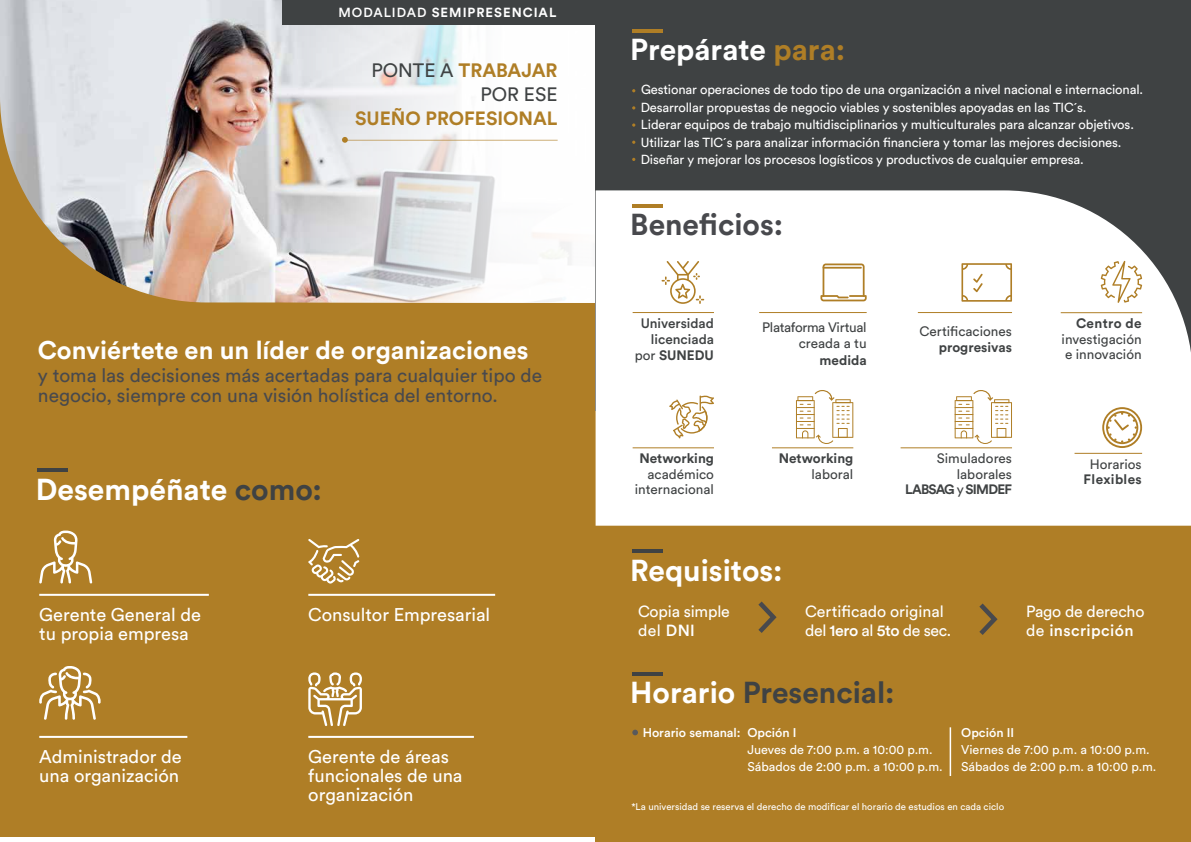
<style>
.page{position:relative;width:1191px;height:842px;background:#fff}
.page>*{position:absolute;margin:0;border:0;box-sizing:border-box;transform-origin:0 0}
.t1{font:700 30px "Circular Std";color:#fff}
.t2{font:700 30px "Circular Std";color:#3f4243}
.t3{font:700 30px "Circular Std";color:#48494d}
.t4{font:700 25.3px "Circular Std";color:#fff}
.t5{font:19.2px/23.8px "Circular Std";color:#3f4243;text-align:right}
.t6{font:19.1px/20.1px "Circular Std";color:#48494d}
.t7{font:700 19px "Circular Std";color:#af7e26}
.t8{font:18.3px/19px "Circular Std";color:#fff}
.t9{font:16px/19.2px "Circular Std";letter-spacing:-.01em;color:#fff}
.t10{font:13.6px/15.4px "Circular Std";color:#3f4243}
.t11{font:700 13.6px "Circular Std";color:#3f4243}
.t12{font:500 13.6px/16.3px "Circular Std";color:#3f4243;text-align:right}
.t13{font:13.6px/16.3px "Circular Std";letter-spacing:-.025em;color:#3f4243;text-align:right}
.t14{font:700 13.6px "Circular Std";letter-spacing:.025em;color:#3f4243}
.t15{font:13.5px/15.5px "Circular Std";color:#3f4243;text-align:right}
.t16{font:700 13.5px "Circular Std";letter-spacing:.025em;color:#3f4243}
.t17{font:700 13.1px "Circular Std";letter-spacing:.075em;color:#fff}
.t18{font:13px/17.5px "Circular Std";letter-spacing:-.01em;color:#fff}
.t19{font:12.6px/17.1px "Circular Std";color:#fff}
.t20{font:500 12.6px "Circular Std";color:#fff}
.t21{font:9.6px "Circular Std";color:#fff}
.s1{font-weight:500}
.s2{font-weight:700;color:#af7e26}
.s3{color:#3f4243}
.s4{color:#af7e26}
.s5{font-weight:400}
.s6{font-weight:700}
.s7{color:#fff}
</style>
<div class="page">
<div style="left:0;top:0;width:597px;height:842px;background:#af7e26"></div>
<img style="left:0;top:0;width:285px;height:302px">
<svg style="left:285px;top:24px;width:310px;height:278px;background:#eaeaea"></svg>
<hr style="left:38px;top:468px;width:30px;height:4px;background:#3f4243">
<svg style="left:39px;top:531px;width:53px;height:52px"></svg>
<svg style="left:308px;top:539px;width:51px;height:44px"></svg>
<svg style="left:39px;top:666px;width:62px;height:54px"></svg>
<svg style="left:308px;top:672px;width:54px;height:54px"></svg>
<hr style="left:345px;top:140px;width:212px;height:1px;background:#af7e26">
<svg style="left:342px;top:137px;width:6px;height:6px"></svg>
<div style="left:282px;top:0;width:315px;height:24px;background:#3f4243"></div>
<hr style="left:39px;top:594px;width:170px;height:2px;background:#fff">
<hr style="left:308px;top:594px;width:187px;height:2px;background:#fff">
<hr style="left:39px;top:736px;width:148px;height:2px;background:#fff">
<hr style="left:308px;top:736px;width:166px;height:2px;background:#fff">
<div style="left:0;top:837px;width:606px;height:5px;background:#fff"></div>
<div style="left:595px;top:486px;width:596px;height:356px;background:#af7e26"></div>
<div style="left:595px;top:0;width:596px;height:411px;background:#3f4243"></div>
<div style="left:595px;top:190px;width:596px;height:336px;background:#fff"></div>
<hr style="left:1074px;top:453px;width:68px;height:1px;background:#af7e26">
<svg style="left:1102px;top:407px;width:40px;height:41px"></svg>
<hr style="left:632px;top:204px;width:31px;height:4px;background:#af7e26">
<hr style="left:632px;top:29px;width:31px;height:4px;background:#af7e26">
<svg style="left:661px;top:261px;width:43px;height:43px;background:#eee5d3"></svg>
<hr style="left:632px;top:312px;width:82px;height:1px;background:#af7e26">
<svg style="left:1100px;top:261px;width:42px;height:42px;background:#eee5d3"></svg>
<hr style="left:1060px;top:312px;width:82px;height:1px;background:#af7e26">
<svg style="left:669px;top:395px;width:45px;height:43px"></svg>
<hr style="left:632px;top:447px;width:82px;height:1px;background:#af7e26">
<svg style="left:796px;top:390px;width:57px;height:54px"></svg>
<hr style="left:772px;top:447px;width:81px;height:1px;background:#af7e26">
<svg style="left:954px;top:390px;width:58px;height:54px"></svg>
<hr style="left:900px;top:447px;width:112px;height:1px;background:#af7e26">
<svg style="left:820px;top:263px;width:46px;height:38px;background:#ece1cd"></svg>
<hr style="left:759px;top:312px;width:107px;height:1px;background:#af7e26">
<svg style="left:961px;top:263px;width:51px;height:39px;background:#f0e7d6"></svg>
<hr style="left:918px;top:312px;width:94px;height:1px;background:#af7e26">
<svg style="left:632px;top:106px;width:4px;height:21px"></svg>
<hr style="left:632px;top:549px;width:31px;height:4px;background:#3f4243">
<svg style="left:758px;top:601px;width:18px;height:32px"></svg>
<svg style="left:979px;top:603px;width:18px;height:32px"></svg>
<svg style="left:632px;top:730px;width:6px;height:5px"></svg>
<hr style="left:949px;top:727px;width:2px;height:49px;background:#fff">
<hr style="left:632px;top:672px;width:31px;height:3px;background:#3f4243">
<p class="t17" style="left:338px;top:5px;width:219px"><span class="s1">MODALIDAD</span> SEMIPRESENCIAL</p>
<h3 class="t5" style="left:371px;top:60px;width:188px">PONTE A <span class="s2">TRABAJAR<br></span>POR ESE</h3>
<h3 class="t7" style="left:355px;top:108px;width:204px">SUEÑO PROFESIONAL</h3>
<h2 class="t4" style="left:38px;top:336px;width:492px">Conviértete en un líder de organizaciones</h2>
<h3 class="t6" style="left:38px;top:367px;width:505px">y toma las decisiones más acertadas para cualquier tipo de negocio, siempre con una visión holística del entorno.</h3>
<h1 class="t1" style="left:36px;top:473px;width:288px">Desempéñate <span class="s3">como:</span></h1>
<h3 class="t8" style="left:39px;top:606px;width:163px">Gerente General de tu propia empresa</h3>
<h3 class="t8" style="left:308px;top:606px;width:183px">Consultor Empresarial</h3>
<h3 class="t8" style="left:39px;top:748px;width:144px">Administrador de una organización</h3>
<h3 class="t8" style="left:308px;top:748px;width:156px">Gerente de áreas funcionales de una organización</h3>
<h1 class="t1" style="left:630px;top:33px;width:216px">Prepárate <span class="s4">para:</span></h1>
<p class="t18" style="left:641px;top:82px;width:504px">Gestionar operaciones de todo tipo de una organización a nivel nacional e internacional.<br>Desarrollar propuestas de negocio viables y sostenibles apoyadas en las TIC´s.<br>Liderar equipos de trabajo multidisciplinarios y multiculturales para alcanzar objetivos.<br>Utilizar las TIC´s para analizar información financiera y tomar las mejores decisiones.<br>Diseñar y mejorar los procesos logísticos y productivos de cualquier empresa.</p>
<h1 class="t3" style="left:630px;top:208px;width:154px">Beneficios:</h1>
<p class="t12" style="left:635px;top:316px;width:81px">Universidad licenciada <span class="s5">por</span> <span class="s6">SUNEDU</span></p>
<p class="t14" style="left:1076px;top:316px;width:67px">Centro de</p>
<p class="t13" style="left:762px;top:320px;width:106px">Plataforma Virtual creada a tu</p>
<p class="t11" style="left:819px;top:352px;width:49px">medida</p>
<p class="t10" style="left:919px;top:324px;width:94px">Certificaciones</p>
<p class="t11" style="left:939px;top:340px;width:75px">progresivas</p>
<p class="t10" style="left:1061px;top:332px;width:82px">investigación e innovación</p>
<p class="t11" style="left:639px;top:451px;width:76px">Networking</p>
<p class="t10" style="left:635px;top:467px;width:81px;text-align:right">académico internacional</p>
<p class="t11" style="left:779px;top:451px;width:76px">Networking</p>
<p class="t10" style="left:811px;top:467px;width:43px">laboral</p>
<h1 class="t1" style="left:630px;top:554px;width:154px">Requisitos:</h1>
<p class="t15" style="left:905px;top:451px;width:108px">Simuladores laborales<br><span class="s6">LABSAG</span> y <span class="s6">SIMDEF</span></p>
<p class="t15" style="left:1089px;top:457px;width:54px">Horarios</p>
<p class="t16" style="left:1083px;top:472px;width:60px">Flexibles</p>
<p class="t9" style="left:805px;top:602px;width:147px">Certificado original del <span class="s1">1ero</span> al <span class="s1">5to</span> de sec.</p>
<p class="t9" style="left:638px;top:603px;width:93px">Copia simple del <span class="s1">DNI</span></p>
<p class="t9" style="left:1026px;top:603px;width:120px">Pago de derecho de <span class="s1">inscripción</span></p>
<h1 class="t2" style="left:630px;top:676px;width:266px"><span class="s7">Horario</span> Presencial:</h1>
<p class="t20" style="left:961px;top:727px;width:54px">Opción II</p>
<p class="t19" style="left:961px;top:741px;width:197px">Viernes de 7:00 p.m. a 10:00 p.m.<br>Sábados de 2:00 p.m. a 10:00 p.m.</p>
<p class="t21" style="left:631px;top:802px;width:374px">*La universidad se reserva el derecho de modificar el horario de estudios en cada ciclo</p>
<p class="t20" style="left:642px;top:727px;width:155px">Horario semanal: Opción I</p>
<p class="t19" style="left:747px;top:741px;width:197px">Jueves de 7:00 p.m. a 10:00 p.m.<br>Sábados de 2:00 p.m. a 10:00 p.m.</p>
</div>
